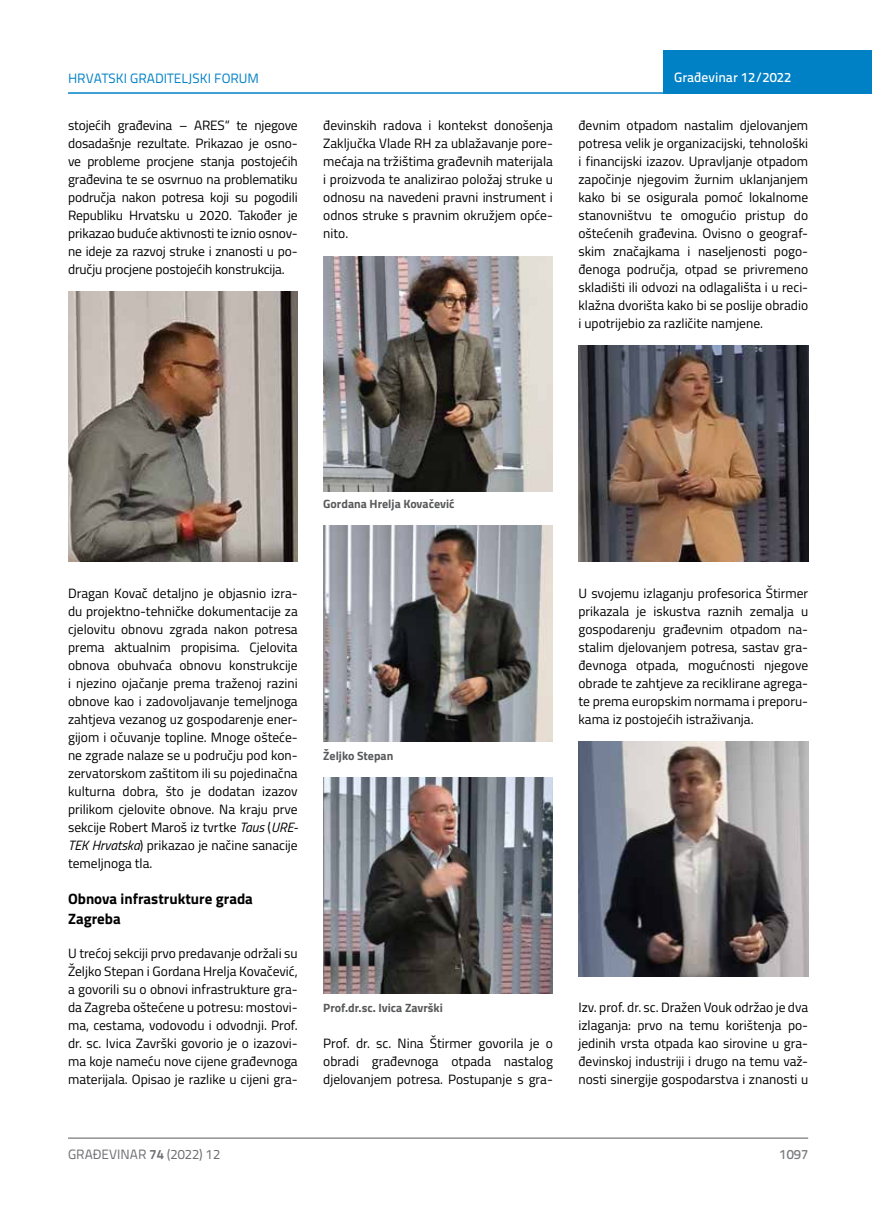
<style>
.page{position:relative;width:872px;height:1212px;background:#fff}
.page>*{position:absolute;margin:0;border:0;box-sizing:border-box;transform-origin:0 0}
.t1{font:700 15px/19.5px "Titillium";color:#000}
.t2{font:13.5px/18px "Titillium";color:#000;text-align:justify}
.t3{font:13.5px "Titillium Text 22 L";color:#0081c6}
.t4{font:13.5px "Titillium Text 22 L";color:#6d6e71}
.t5{font:500 13.5px "Titillium Text 22 L";color:#fff}
.t6{font:500 13.5px "Titillium Text 22 L";color:#797a7d}
.t7{font:700 12px "Titillium";color:#58595b}
.s1{font-style:italic}
.s2{font-weight:700}
</style>
<div class="page">
<div style="left:663px;top:50px;width:209px;height:44px;background:#0081c6"></div>
<hr style="left:68px;top:92px;width:804px;height:2px;background:#0081c6">
<hr style="left:68px;top:1138px;width:740px;height:1px;background:#58595b">
<img style="left:323px;top:256px;width:230px;height:235px">
<img style="left:68px;top:292px;width:230px;height:270px">
<img style="left:323px;top:525px;width:230px;height:216px">
<img style="left:323px;top:778px;width:230px;height:216px">
<img style="left:578px;top:345px;width:230px;height:217px">
<img style="left:578px;top:741px;width:230px;height:235px">
<p class="t3" style="left:68px;top:68px;width:192px">HRVATSKI GRADITELJSKI FORUM</p>
<p class="t5" style="left:674px;top:67px;width:118px">Građevinar 12/2022</p>
<p class="t2" style="left:68px;top:115px;width:231px">stojećih građevina – ARES“ te njegove dosadašnje rezultate. Prikazao je osno&shy;ve probleme procjene stanja postojećih građevina te se osvrnuo na problematiku područja nakon potresa koji su pogodili Republiku Hrvatsku u 2020. Također je prikazao buduće aktivnosti te iznio osnov&shy;ne ideje za razvoj struke i znanosti u po&shy;dručju procjene postojećih konstrukcija.</p>
<p class="t2" style="left:323px;top:115px;width:231px">đevinskih radova i kontekst donošenja Zaključka Vlade RH za ublažavanje pore&shy;mećaja na tržištima građevnih materijala i proizvoda te analizirao položaj struke u odnosu na navedeni pravni instrument i odnos struke s pravnim okružjem opće&shy;nito.</p>
<p class="t2" style="left:578px;top:115px;width:231px">đevnim otpadom nastalim djelovanjem potresa velik je organizacijski, tehnološki i financijski izazov. Upravljanje otpadom započinje njegovim žurnim uklanjanjem kako bi se osigurala pomoć lokalnome stanovništvu te omogućio pristup do oštećenih građevina. Ovisno o geograf&shy;skim značajkama i naseljenosti pogo&shy;đenoga područja, otpad se privremeno skladišti ili odvozi na odlagališta i u reci&shy;klažna dvorišta kako bi se poslije obradio i upotrijebio za različite namjene.</p>
<p class="t7" style="left:323px;top:494px;width:133px">Gordana Hrelja Kovačević</p>
<p class="t2" style="left:68px;top:583px;width:231px">Dragan Kovač detaljno je objasnio izra&shy;du projektno-tehničke dokumentacije za cjelovitu obnovu zgrada nakon potresa prema aktualnim propisima. Cjelovita obnova obuhvaća obnovu konstrukcije i njezino ojačanje prema traženoj razini obnove kao i zadovoljavanje temeljnoga zahtjeva vezanog uz gospodarenje ener&shy;gijom i očuvanje topline. Mnoge ošteće&shy;ne zgrade nalaze se u području pod kon&shy;zervatorskom zaštitom ili su pojedinačna kulturna dobra, što je dodatan izazov prilikom cjelovite obnove. Na kraju prve sekcije Robert Maroš iz tvrtke <span class="s1">Taus</span> (<span class="s1">URE-TEK Hrvatska</span>) prikazao je načine sanacije temeljnoga tla.</p>
<p class="t1" style="left:68px;top:888px;width:186px">Obnova infrastrukture grada<br>Zagreba</p>
<p class="t2" style="left:68px;top:944px;width:231px">U trećoj sekciji prvo predavanje održali su Željko Stepan i Gordana Hrelja Kovačević, a govorili su o obnovi infrastrukture gra&shy;da Zagreba oštećene u potresu: mostovi&shy;ma, cestama, vodovodu i odvodnji. Prof. dr. sc. Ivica Završki govorio je o izazovi&shy;ma koje nameću nove cijene građevnoga materijala. Opisao je razlike u cijeni gra-</p>
<p class="t7" style="left:323px;top:747px;width:72px">Željko Stepan</p>
<p class="t2" style="left:578px;top:583px;width:231px">U svojemu izlaganju profesorica Štirmer prikazala je iskustva raznih zemalja u gospodarenju građevnim otpadom na&shy;stalim djelovanjem potresa, sastav gra&shy;đevnoga otpada, mogućnosti njegove obrade te zahtjeve za reciklirane agrega&shy;te prema europskim normama i preporu&shy;kama iz postojećih istraživanja.</p>
<p class="t7" style="left:323px;top:999px;width:121px">Prof.dr.sc. Ivica Završki</p>
<p class="t2" style="left:323px;top:1034px;width:231px">Prof. dr. sc. Nina Štirmer govorila je o obradi građevnoga otpada nastalog djelovanjem potresa. Postupanje s gra-</p>
<p class="t2" style="left:578px;top:998px;width:231px">Izv. prof. dr. sc. Dražen Vouk održao je dva izlaganja: prvo na temu korištenja po&shy;jedinih vrsta otpada kao sirovine u gra&shy;đevinskoj industriji i drugo na temu važ&shy;nosti sinergije gospodarstva i znanosti u</p>
<p class="t4" style="left:68px;top:1144px;width:154px">GRAĐEVINAR <span class="s2">74</span> (2022) 12</p>
<p class="t6" style="left:779px;top:1144px;width:30px">1097</p>
</div>
